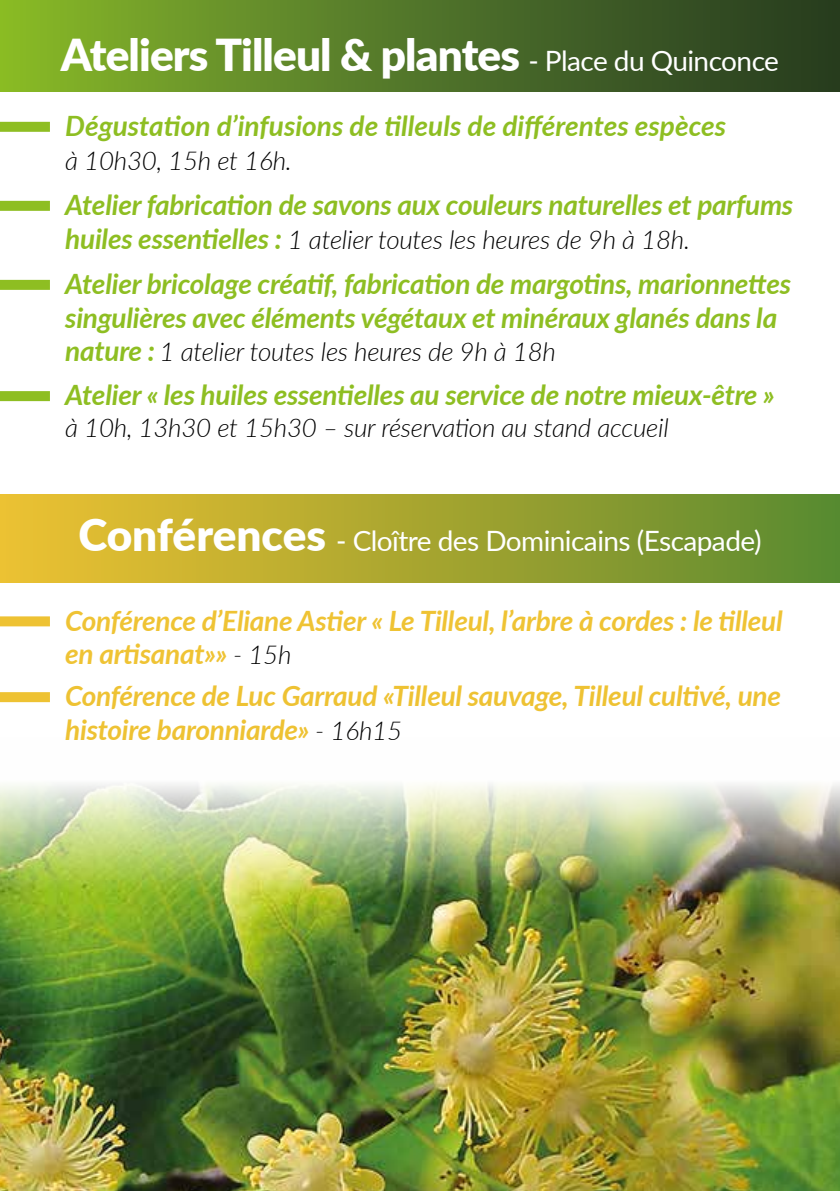
<style>
.page{position:relative;width:840px;height:1191px;background:#fff}
.page>*{position:absolute;margin:0;border:0;box-sizing:border-box;transform-origin:0 0}
.t1{font:900 44px "Lato";letter-spacing:-.02em;color:#fff}
.t2{font:italic 700 28px/33.6px "Lato";letter-spacing:-.01em;color:#8ebe22}
.t3{font:italic 700 28px/33.6px "Lato";letter-spacing:-.01em;color:#eec233}
.t4{font:italic 700 28px/33.6px "Lato";letter-spacing:-.01em;color:#efc334}
.t5{font:28px "Lato";letter-spacing:-.02em;color:#fff}
.t6{font:italic 300 26px "Lato";letter-spacing:-.01em;color:#000}
.s1{font-weight:400;font-size:28px}
.s2{font-weight:700;font-size:28px;color:#8ebe22}
.s3{font-weight:900;font-size:44px}
.s4{font-weight:300;font-size:26px;color:#000}
</style>
<div class="page">
<div style="left:0;top:0;width:839px;height:92px;background:linear-gradient(to right,#85b72b,#223723)"></div>
<div style="left:0;top:494px;width:839px;height:88px;background:linear-gradient(to right,#f0c231,#5c8a2f)"></div>
<div style="left:0;top:616px;width:50px;height:10px;background:#eec233"></div>
<div style="left:0;top:692px;width:50px;height:10px;background:#eec233"></div>
<div style="left:0;top:122px;width:50px;height:10px;background:#8ebe22"></div>
<div style="left:0;top:201px;width:50px;height:10px;background:#8ebe22"></div>
<div style="left:0;top:280px;width:50px;height:10px;background:#8ebe22"></div>
<div style="left:0;top:391px;width:50px;height:10px;background:#8ebe22"></div>
<img style="left:0;top:784px;width:839px;height:407px">
<h1 class="t1" style="left:61px;top:22px;width:719px">Ateliers Tilleul &amp; plantes <span class="s1">- Place du Quinconce</span></h1>
<p class="t2" style="left:65px;top:108px;width:662px">Dégustation d’infusions de tilleuls de différentes espèces</p>
<p class="t6" style="left:65px;top:142px;width:228px">à 10h30, 15h et 16h.</p>
<p class="t2" style="left:65px;top:187px;width:729px">Atelier fabrication de savons aux couleurs naturelles et parfums</p>
<p class="t6" style="left:65px;top:221px;width:625px"><span class="s2">huiles essentielles :</span> 1 atelier toutes les heures de 9h à 18h.</p>
<p class="t2" style="left:65px;top:266px;width:726px">Atelier bricolage créatif, fabrication de margotins, marionnettes singulières avec éléments végétaux et minéraux glanés dans la</p>
<p class="t6" style="left:65px;top:334px;width:492px"><span class="s2">nature :</span> 1 atelier toutes les heures de 9h à 18h</p>
<p class="t2" style="left:65px;top:377px;width:710px">Atelier « les huiles essentielles au service de notre mieux-être »</p>
<p class="t6" style="left:65px;top:409px;width:604px">à 10h, 13h30 et 15h30 – sur réservation au stand accueil</p>
<p class="t5" style="left:78px;top:520px;width:684px"><span class="s3">Conférences</span> - Cloître des Dominicains (Escapade)</p>
<p class="t4" style="left:65px;top:602px;width:718px">Conférence d’Eliane Astier « Le Tilleul, l’arbre à cordes : le tilleul en artisanat»» <span class="s4">- 15h</span></p>
<p class="t3" style="left:65px;top:678px;width:717px">Conférence de Luc Garraud «Tilleul sauvage, Tilleul cultivé, une histoire baronniarde» <span class="s4">- 16h15</span></p>
</div>
